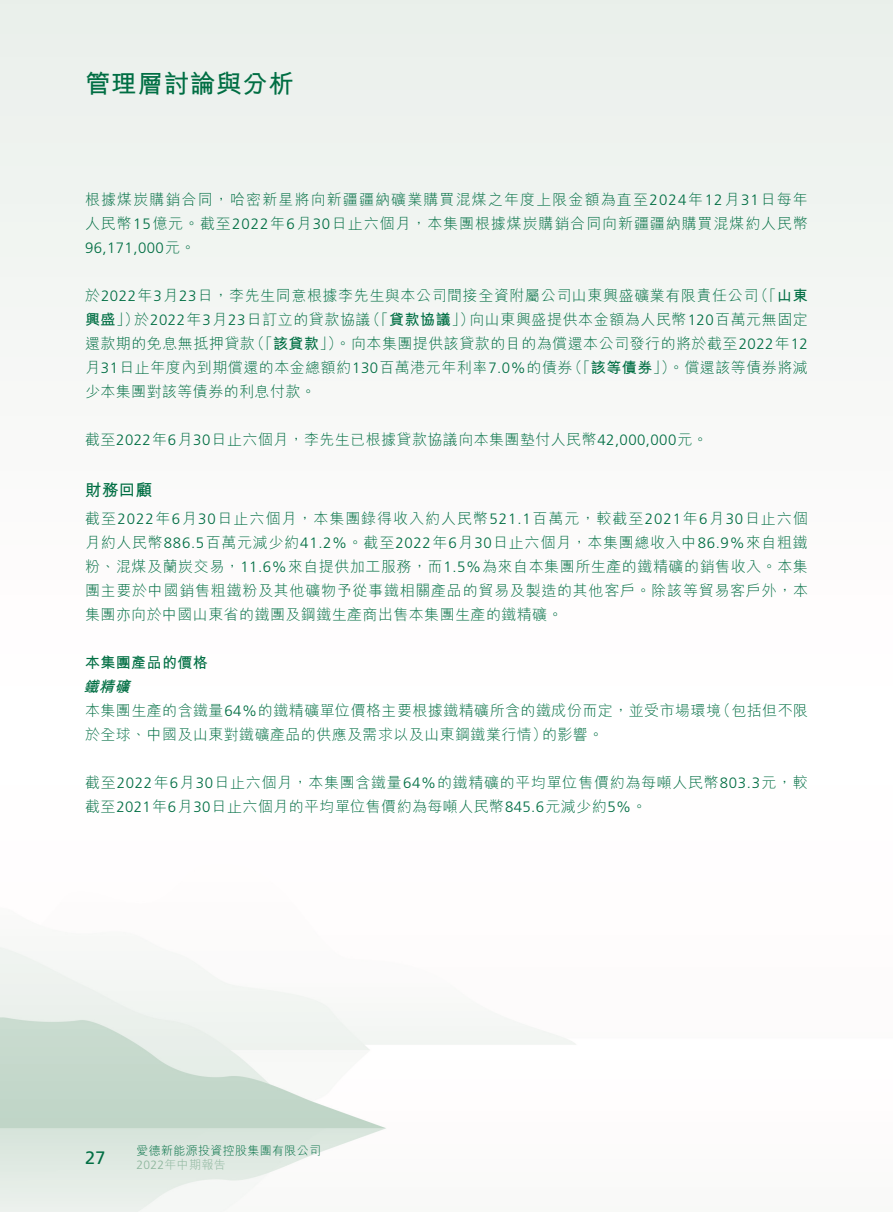
<style>
.page{position:relative;width:893px;height:1212px;background:#fff}
.page>*{position:absolute;margin:0;border:0;box-sizing:border-box;transform-origin:0 0}
.t1{font:700 25.5px "M Hei HK";letter-spacing:.03em;color:#006e43}
.t2{font:18px "Frutiger LT Std";color:#006e43}
.t3{font:700 16.5px "M Hei HK";color:#006e43}
.t4{font:300 15px/24px "M Hei HK";letter-spacing:.035em;color:#006e43}
.t5{font:300 15px/24px "M Hei HK";letter-spacing:.075em;color:#006e43}
.t6{font:300 15px "Frutiger LT Std";letter-spacing:.03em;color:#006e43}
.t7{font:700 15px "M Hei HK";letter-spacing:.03em;color:#006e43}
.t8{font:italic 700 15px "M Hei HK";color:#006e43}
.t9{font:300 12px "M Hei HK";letter-spacing:.03em;color:#006e43}
.t10{font:300 12px "M Hei HK";letter-spacing:.03em;color:#8cb59c}
.s1{font-family:"Frutiger LT Std"}
.s2{font-family:"M Hei HK"}
.s3{font-weight:700}
.s4{font-weight:300}
</style>
<div class="page">
<h1 class="t1" style="left:85px;top:65px;width:210px">管理層討論與分析</h1>
<p class="t5" style="left:85px;top:187px;width:724px">根據煤炭購銷合同，哈密新星將向新疆疆納礦業購買混煤之年度上限金額為直至<span class="s1">2024</span>年<span class="s1">12</span>月<span class="s1">31</span>日每年人民幣<span class="s1">15</span>億元。截至<span class="s1">2022</span>年<span class="s1">6</span>月<span class="s1">30</span>日止六個月，本集團根據煤炭購銷合同向新疆疆納購買混煤約人民幣</p>
<p class="t6" style="left:85px;top:239px;width:112px">96,171,000<span class="s2">元。</span></p>
<p class="t4" style="left:753px;top:283px;width:56px">（「<span class="s3">山東</span></p>
<p class="t4" style="left:469px;top:283px;width:340px;text-indent:-384px">於<span class="s1">2022</span>年<span class="s1">3</span>月<span class="s1">23</span>日，李先生同意根據李先生與本公司間接全資附屬公司山東興盛礦業有限責任公司<br>向山東興盛提供本金額為人民幣<span class="s1">120</span>百萬元無固定</p>
<p class="t4" style="left:134px;top:307px;width:238px">於<span class="s1">2022</span>年<span class="s1">3</span>月<span class="s1">23</span>日訂立的貸款協議</p>
<p class="t7" style="left:85px;top:308px;width:56px">興盛<span class="s4">」）</span></p>
<p class="t4" style="left:365px;top:307px;width:110px">（「<span class="s3">貸款協議</span>」）</p>
<p class="t4" style="left:85px;top:331px;width:171px">還款期的免息無抵押貸款</p>
<p class="t4" style="left:250px;top:331px;width:560px">（「<span class="s3">該貸款</span>」）。向本集團提供該貸款的目的為償還本公司發行的將於截至<span class="s1">2022</span>年<span class="s1">12</span></p>
<p class="t4" style="left:567px;top:355px;width:242px">（「<span class="s3">該等債券</span>」）。償還該等債券將減</p>
<p class="t4" style="left:85px;top:355px;width:489px">月<span class="s1">31</span>日止年度內到期償還的本金總額約<span class="s1">130</span>百萬港元年利率<span class="s1">7.0%</span>的債券少本集團對該等債券的利息付款。</p>
<p class="t4" style="left:85px;top:427px;width:624px">截至<span class="s1">2022</span>年<span class="s1">6</span>月<span class="s1">30</span>日止六個月，李先生已根據貸款協議向本集團墊付人民幣<span class="s1">42,000,000</span>元。</p>
<p class="t3" style="left:85px;top:478px;width:69px">財務回顧</p>
<p class="t4" style="left:85px;top:506px;width:725px;text-align:justify">截至<span class="s1">2022</span>年<span class="s1">6</span>月<span class="s1">30</span>日止六個月，本集團錄得收入約人民幣<span class="s1">521.1</span>百萬元，較截至<span class="s1">2021</span>年<span class="s1">6</span>月<span class="s1">30</span>日止六個月約人民幣<span class="s1">886.5</span>百萬元減少約<span class="s1">41.2%</span>。截至<span class="s1">2022</span>年<span class="s1">6</span>月<span class="s1">30</span>日止六個月，本集團總收入中<span class="s1">86.9%</span>來自粗鐵粉、混煤及蘭炭交易，<span class="s1">11.6%</span>來自提供加工服務，而<span class="s1">1.5%</span>為來自本集團所生產的鐵精礦的銷售收入。本集團主要於中國銷售粗鐵粉及其他礦物予從事鐵相關產品的貿易及製造的其他客戶。除該等貿易客戶外，本集團亦向於中國山東省的鐵團及鋼鐵生產商出售本集團生產的鐵精礦。</p>
<p class="t7" style="left:85px;top:652px;width:124px">本集團產品的價格</p>
<p class="t8" style="left:83px;top:676px;width:52px">鐵精礦</p>
<p class="t4" style="left:716px;top:698px;width:94px">（包括但不限</p>
<p class="t4" style="left:542px;top:698px;width:180px;text-indent:-457px">本集團生產的含鐵量<span class="s1">64%</span>的鐵精礦單位價格主要根據鐵精礦所含的鐵成份而定，並受市場環境的影響。</p>
<p class="t4" style="left:85px;top:722px;width:464px">於全球、中國及山東對鐵礦產品的供應及需求以及山東鋼鐵業行情）</p>
<p class="t4" style="left:85px;top:770px;width:724px">截至<span class="s1">2022</span>年<span class="s1">6</span>月<span class="s1">30</span>日止六個月，本集團含鐵量<span class="s1">64%</span>的鐵精礦的平均單位售價約為每噸人民幣<span class="s1">803.3</span>元，較截至<span class="s1">2021</span>年<span class="s1">6</span>月<span class="s1">30</span>日止六個月的平均單位售價約為每噸人民幣<span class="s1">845.6</span>元減少約<span class="s1">5%</span>。</p>
<p class="t9" style="left:137px;top:1145px;width:186px">愛德新能源投資控股集團有限公司</p>
<p class="t2" style="left:85px;top:1147px;width:22px">27</p>
<p class="t10" style="left:137px;top:1158px;width:91px"><span class="s1">2022</span>年中期報告</p>
</div>
